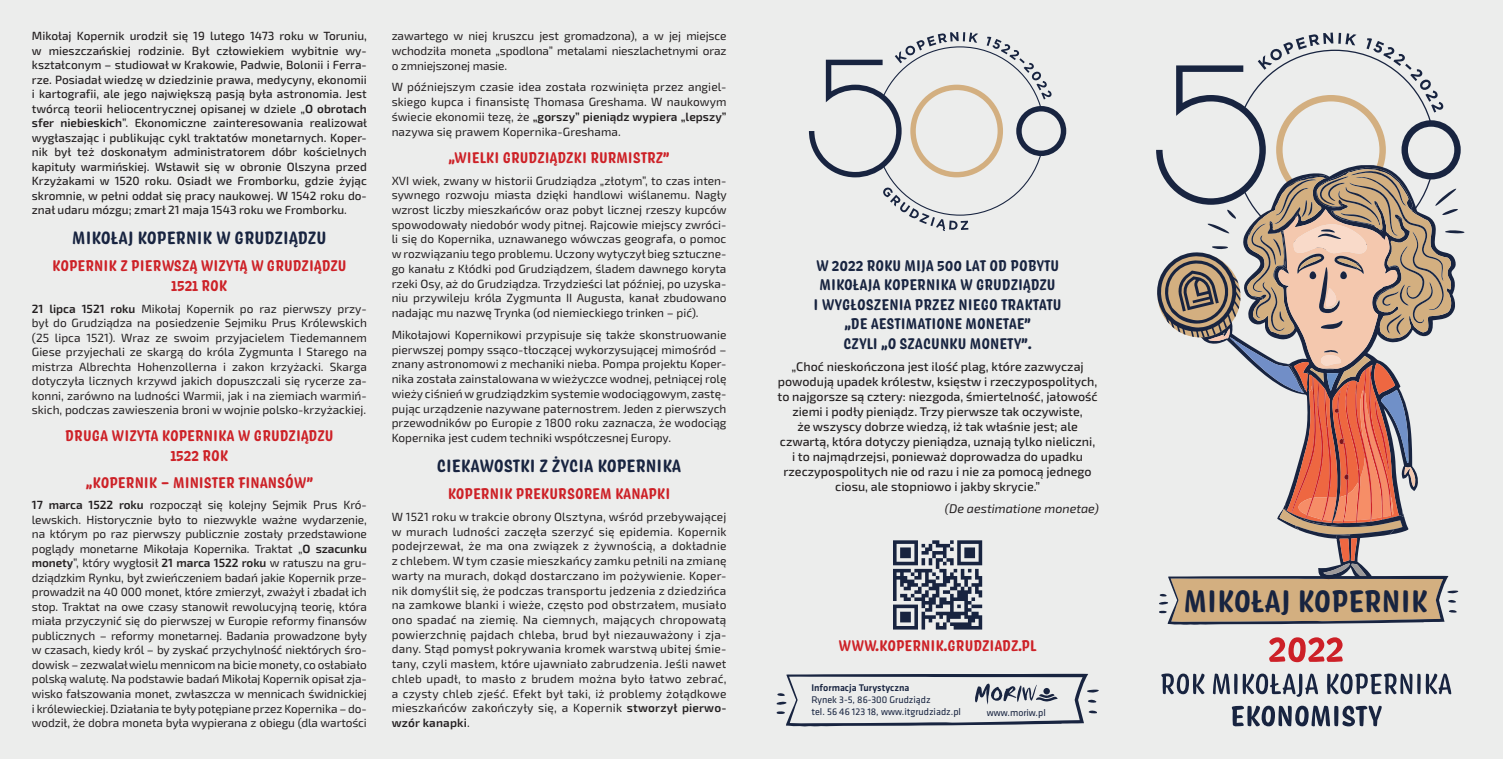
<style>
.page{position:relative;width:1503px;height:759px;background:#fff}
.page>*{position:absolute;margin:0;border:0;box-sizing:border-box;transform-origin:0 0}
.t1{font:700 32.62px "Coniferous";color:#182440}
.t2{font:700 18.75px "Coniferous";letter-spacing:-.005em;color:#182440}
.t3{font:700 16.25px/19.8px "Coniferous";color:#cd2127;text-align:center}
.t4{font:700 16.25px/19.5px "Coniferous";color:#182440;text-align:center}
.t5{font:500 12.5px/15px "Exo 2";color:#231f20;text-align:center}
.t6{font:italic 12.5px "Exo 2";color:#231f20}
.t7{font:11.88px/14.8px "Exo 2";color:#231f20;text-align:justify}
.t8{font:500 11.88px/14.5px "Exo 2";color:#231f20;text-align:justify}
.t9{font:10px/12px "Klavika CH";color:#182440}
.t10{font:500 10px "Klavika CH";color:#182440}
.s1{font-weight:600}
.s2{font-weight:400}
</style>
<div class="page">
<div style="left:0;top:0;width:1502px;height:758px;background:#ecedec"></div>
<svg style="left:1269px;top:637px;width:73px;height:25px"></svg>
<svg style="left:1161px;top:673px;width:43px;height:21px"></svg>
<svg style="left:1212px;top:673px;width:106px;height:23px"></svg>
<svg style="left:1327px;top:673px;width:124px;height:21px"></svg>
<svg style="left:1231px;top:705px;width:150px;height:21px"></svg>
<svg style="left:1156px;top:33px;width:308px;height:591px"></svg>
<svg style="left:809px;top:32px;width:257px;height:199px"></svg>
<svg style="left:776px;top:673px;width:322px;height:53px"></svg>
<svg style="left:893px;top:540px;width:89px;height:89px"></svg>
<p class="t8" style="left:32px;top:29px;width:337px">Mikołaj Kopernik urodził się 19 lutego 1473 roku w Toruniu, w mieszczańskiej rodzinie. Był człowiekiem wybitnie wy&shy;kształconym – studiował w Krakowie, Padwie, Bolonii i Ferra&shy;rze. Posiadał wiedzę w dziedzinie prawa, medycyny, ekonomii i kartografii, ale jego największą pasją była astronomia. Jest twórcą teorii heliocentrycznej opisanej w dziele „<span class="s1">O obrotach sfer niebieskich</span>”. Ekonomiczne zainteresowania realizował wygłaszając i publikując cykl traktatów monetarnych. Koper&shy;nik był też doskonałym administratorem dóbr kościelnych kapituły warmińskiej. Wsławił się w obronie Olszyna przed Krzyżakami w 1520 roku. Osiadł we Fromborku, gdzie żyjąc skromnie, w pełni oddał się pracy naukowej. W 1542 roku do&shy;znał udaru mózgu; zmarł 21 maja 1543 roku we Fromborku<span class="s2">.</span></p>
<h2 class="t2" style="left:72px;top:225px;width:256px">MIKOŁAJ KOPERNIK W GRUDZIĄDZU</h2>
<h3 class="t3" style="left:52px;top:255px;width:296px">KOPERNIK Z PIERWSZĄ WIZYTĄ W GRUDZIĄDZU<br>1521 ROK</h3>
<p class="t7" style="left:32px;top:301px;width:336px"><span class="s1">21 lipca 1521 roku</span> Mikołaj Kopernik po raz pierwszy przy&shy;był do Grudziądza na posiedzenie Sejmiku Prus Królewskich (25 lipca 1521). Wraz ze swoim przyjacielem Tiedemannem Giese przyjechali ze skargą do króla Zygmunta I Starego na mistrza Albrechta Hohenzollerna i zakon krzyżacki. Skarga dotyczyła licznych krzywd jakich dopuszczali się rycerze za&shy;konni, zarówno na ludności Warmii, jak i na ziemiach warmiń&shy;skich, podczas zawieszenia broni w wojnie polsko-krzyżackiej.</p>
<h3 class="t3" style="left:65px;top:425px;width:270px">DRUGA WIZYTA KOPERNIKA W GRUDZIĄDZU<br>1522 ROK</h3>
<h3 class="t3" style="left:86px;top:471px;width:229px">„KOPERNIK – MINISTER FINANSÓW”</h3>
<p class="t7" style="left:32px;top:498px;width:337px"><span class="s1">17 marca 1522 roku</span> rozpoczął się kolejny Sejmik Prus Kró&shy;lewskich. Historycznie było to niezwykle ważne wydarzenie, na którym po raz pierwszy publicznie zostały przedstawione poglądy monetarne Mikołaja Kopernika. Traktat „<span class="s1">O szacunku monety</span>”, który wygłosił <span class="s1">21 marca 1522 roku</span> w ratuszu na gru&shy;dziądzkim Rynku, był zwieńczeniem badań jakie Kopernik prze&shy;prowadził na 40 000 monet, które zmierzył, zważył i zbadał ich stop. Traktat na owe czasy stanowił rewolucyjną teorię, która miała przyczynić się do pierwszej w Europie reformy finansów publicznych – reformy monetarnej. Badania prowadzone były w czasach, kiedy król – by zyskać przychylność niektórych śro&shy;dowisk – zezwalał wielu mennicom na bicie monety, co osłabiało polską walutę. Na podstawie badań Mikołaj Kopernik opisał zja&shy;wisko fałszowania monet, zwłaszcza w mennicach świdnickiej i królewieckiej. Działania te były potępiane przez Kopernika – do&shy;wodził, że dobra moneta była wypierana z obiegu (dla wartości</p>
<p class="t7" style="left:392px;top:29px;width:336px">zawartego w niej kruszcu jest gromadzona), a w jej miejsce wchodziła moneta „spodlona” metalami nieszlachetnymi oraz o zmniejszonej masie.</p>
<p class="t7" style="left:392px;top:80px;width:336px">W późniejszym czasie idea została rozwinięta przez angiel&shy;skiego kupca i finansistę Thomasa Greshama. W naukowym świecie ekonomii tezę, że <span class="s1">„gorszy” pieniądz wypiera „lepszy” </span>nazywa się prawem Kopernika-Greshama.</p>
<h3 class="t3" style="left:448px;top:147px;width:222px">„WIELKI GRUDZIĄDZKI RURMISTRZ”</h3>
<p class="t7" style="left:392px;top:173px;width:336px">XVI wiek, zwany w historii Grudziądza „złotym”, to czas inten&shy;sywnego rozwoju miasta dzięki handlowi wiślanemu. Nagły wzrost liczby mieszkańców oraz pobyt licznej rzeszy kupców spowodowały niedobór wody pitnej. Rajcowie miejscy zwróci&shy;li się do Kopernika, uznawanego wówczas geografa, o pomoc w rozwiązaniu tego problemu. Uczony wytyczył bieg sztuczne&shy;go kanału z Kłódki pod Grudziądzem, śladem dawnego koryta rzeki Osy, aż do Grudziądza. Trzydzieści lat później, po uzyska&shy;niu przywileju króla Zygmunta II Augusta, kanał zbudowano nadając mu nazwę Trynka (od niemieckiego trinken – pić).</p>
<p class="t7" style="left:392px;top:327px;width:336px">Mikołajowi Kopernikowi przypisuje się także skonstruowanie pierwszej pompy ssąco-tłoczącej wykorzysującej mimośród – znany astronomowi z mechaniki nieba. Pompa projektu Koper&shy;nika została zainstalowana w wieżyczce wodnej, pełniącej rolę wieży ciśnień w grudziądzkim systemie wodociągowym, zastę&shy;pując urządzenie nazywane paternostrem. Jeden z pierwszych przewodników po Europie z 1800 roku zaznacza, że wodociąg Kopernika jest cudem techniki współczesnej Europy.</p>
<h2 class="t2" style="left:437px;top:452px;width:246px">CIEKAWOSTKI Z ŻYCIA KOPERNIKA</h2>
<h3 class="t3" style="left:447px;top:483px;width:224px">KOPERNIK PREKURSOREM KANAPKI</h3>
<p class="t7" style="left:392px;top:509px;width:336px">W 1521 roku w trakcie obrony Olsztyna, wśród przebywającej w murach ludności zaczęła szerzyć się epidemia. Kopernik podejrzewał, że ma ona związek z żywnością, a dokładnie z chlebem. W tym czasie mieszkańcy zamku pełnili na zmianę warty na murach, dokąd dostarczano im pożywienie. Koper&shy;nik domyślił się, że podczas transportu jedzenia z dziedzińca na zamkowe blanki i wieże, często pod obstrzałem, musiało ono spadać na ziemię. Na ciemnych, mających chropowatą powierzchnię pajdach chleba, brud był niezauważony i zja&shy;dany. Stąd pomysł pokrywania kromek warstwą ubitej śmie&shy;tany, czyli masłem, które ujawniało zabrudzenia. Jeśli nawet chleb upadł, to masło z brudem można było łatwo zebrać, a czysty chleb zjeść. Efekt był taki, iż problemy żołądkowe mieszkańców zakończyły się, a Kopernik <span class="s1">stworzył pierwo&shy;wzór kanapki</span>.</p>
<h3 class="t4" style="left:813px;top:254px;width:249px">W 2022 ROKU MIJA 500 LAT OD POBYTU<br>MIKOŁAJA KOPERNIKA W GRUDZIĄDZU<br>I WYGŁOSZENIA PRZEZ NIEGO TRAKTATU „DE AESTIMATIONE MONETAE”<br>CZYLI „O SZACUNKU MONETY”.</h3>
<p class="t5" style="left:777px;top:359px;width:322px">„Choć nieskończona jest ilość plag, które zazwyczaj powodują upadek królestw, księstw i rzeczypospolitych, to najgorsze są cztery: niezgoda, śmiertelność, jałowość ziemi i podły pieniądz. Trzy pierwsze tak oczywiste,<br>że wszyscy dobrze wiedzą, iż tak właśnie jest; ale czwartą, która dotyczy pieniądza, uznają tylko nieliczni, i to najmądrzejsi, ponieważ doprowadza do upadku rzeczypospolitych nie od razu i nie za pomocą jednego ciosu, ale stopniowo i jakby skrycie.”</p>
<p class="t6" style="left:944px;top:501px;width:155px">(De aestimatione monetae)</p>
<h3 class="t3" style="left:838px;top:634px;width:199px">WWW.KOPERNIK.GRUDZIADZ.PL</h3>
<p class="t10" style="left:811px;top:680px;width:99px">Informacja Turystyczna</p>
<p class="t9" style="left:811px;top:693px;width:151px">Rynek 3-5, 86-300 Grudziądz<br>tel. 56 46 123 18, www.itgrudziadz.pl</p>
<p class="t9" style="left:986px;top:705px;width:61px">www.moriw.pl</p>
<h1 class="t1" style="left:1183px;top:578px;width:246px">MIKOŁAJ KOPERNIK</h1>
</div>
